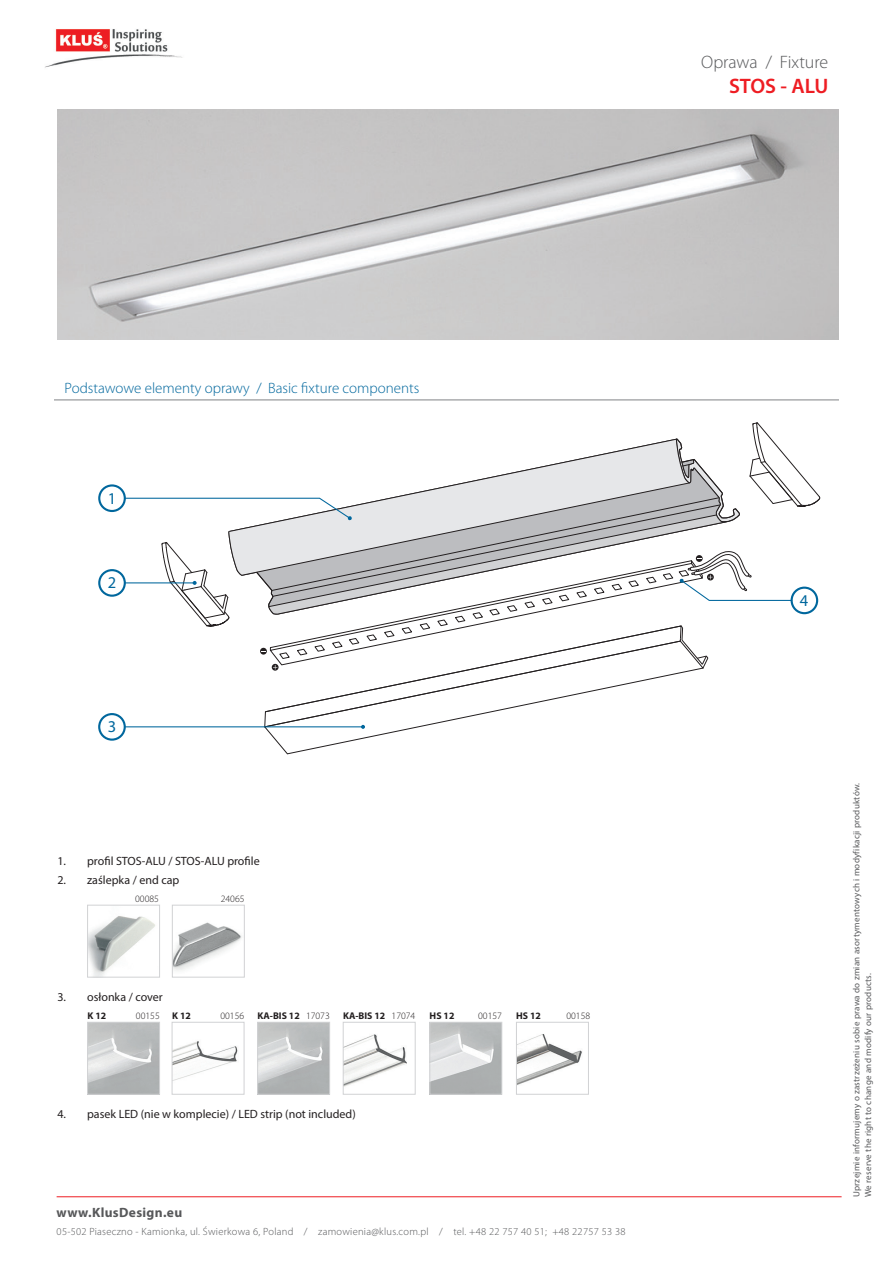
<style>
.page{position:relative;width:893px;height:1263px;background:#fff}
.page>*{position:absolute;margin:0;border:0;box-sizing:border-box;transform-origin:0 0}
.t1{font:600 21px "Myriad Pro";color:#ee1d23}
.t2{font:300 18px "Myriad Pro";color:#57585a}
.t3{font:16.5px "Myriad Pro";color:#00679d}
.t4{font:300 15px "Myriad Pro";color:#00679d}
.t5{font:700 13.5px "Myriad Pro";letter-spacing:.025em;color:#57585a}
.t6{font:12px "Myriad Pro";color:#231f20}
.t7{font:300 10.5px "Myriad Pro";letter-spacing:.025em;color:#57585a}
.t8{font:700 9.75px "Myriad Pro";color:#231f20}
.t9{font:300 9.75px "Myriad Pro";color:#231f20}
.t10{font:9px/11.4px "Myriad Pro";letter-spacing:.025em;color:#57585a}
.s1{font-weight:300}
</style>
<div class="page">
<hr style="left:57px;top:1196px;width:785px;height:1px;background:#ee1d23">
<img style="left:45px;top:29px;width:138px;height:39px">
<svg style="left:266px;top:729px;width:144px;height:26px"></svg>
<div style="left:98px;top:484px;width:28px;height:28px;border:2px solid #00679d;border-radius:50%"></div>
<div style="left:98px;top:569px;width:28px;height:28px;border:2px solid #00679d;border-radius:50%"></div>
<div style="left:98px;top:713px;width:28px;height:28px;border:2px solid #00679d;border-radius:50%"></div>
<svg style="left:124px;top:422px;width:697px;height:307px"></svg>
<img style="left:57px;top:110px;width:782px;height:229px">
<hr style="left:54px;top:400px;width:785px;height:1px;background:#808285">
<img style="left:89px;top:916px;width:66px;height:59px">
<div style="left:87px;top:905px;width:73px;height:72px;border:1px solid #d1d2d4"></div>
<img style="left:174px;top:922px;width:68px;height:49px">
<div style="left:172px;top:905px;width:73px;height:72px;border:1px solid #d1d2d4"></div>
<img style="left:89px;top:1024px;width:69px;height:68px">
<div style="left:87px;top:1022px;width:73px;height:72px;border:1px solid #d1d2d4"></div>
<img style="left:259px;top:1024px;width:69px;height:68px">
<div style="left:257px;top:1022px;width:73px;height:72px;border:1px solid #d1d2d4"></div>
<img style="left:432px;top:1024px;width:68px;height:68px">
<div style="left:430px;top:1022px;width:72px;height:72px;border:1px solid #d1d2d4"></div>
<img style="left:518px;top:1034px;width:64px;height:51px">
<div style="left:516px;top:1022px;width:73px;height:72px;border:1px solid #d1d2d4"></div>
<img style="left:345px;top:1034px;width:62px;height:53px">
<div style="left:343px;top:1022px;width:72px;height:72px;border:1px solid #d1d2d4"></div>
<img style="left:174px;top:1041px;width:64px;height:40px">
<div style="left:172px;top:1022px;width:72px;height:72px;border:1px solid #d1d2d4"></div>
<h2 class="t2" style="left:701px;top:52px;width:129px">Oprawa / Fixture</h2>
<h1 class="t1" style="left:729px;top:72px;width:101px">STOS - ALU</h1>
<h3 class="t4" style="left:65px;top:380px;width:356px">Podstawowe elementy oprawy / Basic fixture components</h3>
<h3 class="t3" style="left:108px;top:488px;width:10px">1</h3>
<h3 class="t3" style="left:108px;top:572px;width:10px">2</h3>
<h3 class="t3" style="left:108px;top:716px;width:10px">3</h3>
<h3 class="t6" style="left:57px;top:853px;width:204px">1. profil STOS-ALU / STOS-ALU profile</h3>
<h3 class="t6" style="left:57px;top:873px;width:123px">2. zaślepka / end cap</h3>
<p class="t9" style="left:135px;top:893px;width:25px">00085</p>
<p class="t9" style="left:221px;top:894px;width:25px">24065</p>
<h3 class="t6" style="left:57px;top:990px;width:107px">3. osłonka / cover</h3>
<p class="t8" style="left:87px;top:1009px;width:20px">K 12</p>
<p class="t9" style="left:136px;top:1011px;width:25px">00155</p>
<p class="t8" style="left:172px;top:1009px;width:20px">K 12</p>
<p class="t9" style="left:220px;top:1011px;width:25px">00156</p>
<p class="t8" style="left:257px;top:1009px;width:74px">KA-BIS 12 <span class="s1">17073</span></p>
<p class="t8" style="left:343px;top:1009px;width:74px">KA-BIS 12 <span class="s1">17074</span></p>
<p class="t8" style="left:430px;top:1009px;width:26px">HS 12</p>
<p class="t9" style="left:478px;top:1011px;width:25px">00157</p>
<p class="t8" style="left:516px;top:1009px;width:26px">HS 12</p>
<p class="t9" style="left:566px;top:1011px;width:25px">00158</p>
<h3 class="t6" style="left:57px;top:1107px;width:300px">4. pasek LED (nie w komplecie) / LED strip (not included)</h3>
<h3 class="t5" style="left:57px;top:1204px;width:127px">www.KlusDesign.eu</h3>
<p class="t7" style="left:57px;top:1226px;width:570px">05-502 Piaseczno - Kamionka, ul. Świerkowa 6, Poland / zamowienia@klus.com.pl / tel. +48 22 757 40 51; +48 22757 53 38</p>
<h3 class="t3" style="left:800px;top:590px;width:10px">4</h3>
<p class="t10" style="left:851px;top:1197px;width:416px;rotate:-90deg">Uprzejmie informujemy o zastrzeżeniu sobie prawa do zmian asortymentowych i modyfikacji produktów.<br>We reserve the right to change and modify our products.</p>
</div>
